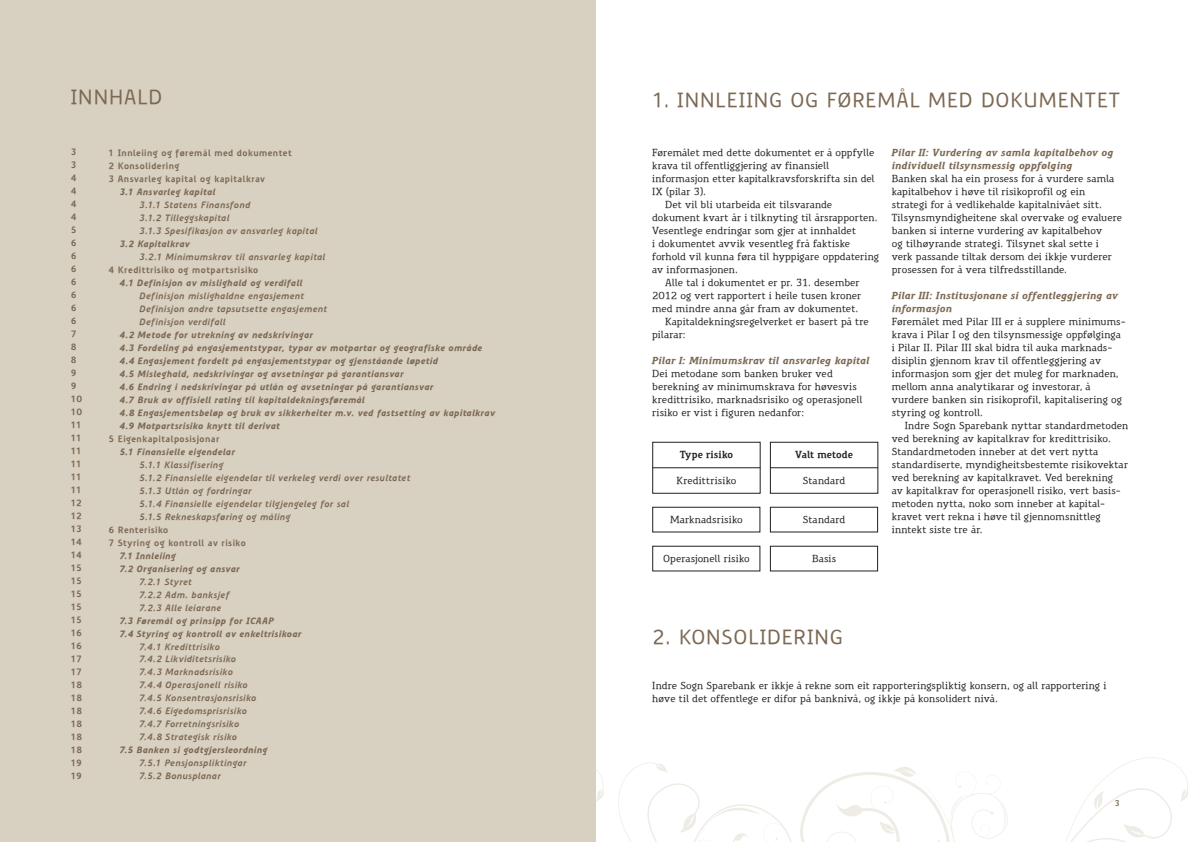
<style>
.page{position:relative;width:1191px;height:842px;background:#fff}
.page>*{position:absolute;margin:0;border:0;box-sizing:border-box;transform-origin:0 0}
.t1{font:500 20px "Precious Sans";letter-spacing:.03em;color:#7c6954}
.t2{font:500 10px/13px "Precious Serif";letter-spacing:.005em;color:#231f20}
.t3{font:italic 900 10px/13px "Precious Serif";letter-spacing:.005em;color:#7c6954}
.t4{font:700 10px "Precious Serif";letter-spacing:.005em;color:#231f20}
.t5{font:italic 900 9px/13px "Precious Sans";letter-spacing:.04em;color:#7c6954}
.t6{font:italic 700 9px/13px "Precious Sans";letter-spacing:.045em;color:#7c6954}
.t7{font:700 9px/13px "Precious Sans";letter-spacing:.045em;color:#7c6954}
.t8{font:700 9px/13px "Precious Sans";letter-spacing:-.045em;color:#7c6954}
.t9{font:700 8px "Precious Serif";color:#7c6954}
</style>
<div class="page">
<svg style="left:595px;top:760px;width:593px;height:82px"></svg>
<div style="left:0;top:0;width:595px;height:842px;background:#d8d0c0"></div>
<div style="left:652px;top:442px;width:108px;height:51px;border:1px solid #231f20"></div>
<div style="left:770px;top:442px;width:108px;height:51px;border:1px solid #231f20"></div>
<hr style="left:652px;top:467px;width:108px;height:1px;background:#231f20">
<hr style="left:770px;top:467px;width:108px;height:1px;background:#231f20">
<div style="left:652px;top:507px;width:108px;height:25px;border:1px solid #231f20"></div>
<div style="left:770px;top:507px;width:108px;height:25px;border:1px solid #231f20"></div>
<h1 class="t1" style="left:71px;top:85px;width:93px">INNHALD</h1>
<h1 class="t1" style="left:652px;top:87px;width:469px">1. INNLEIING OG FØREMÅL MED DOKUMENTET</h1>
<p class="t8" style="left:71px;top:146px;width:13px">3<br>3<br>4<br>4<br>4<br>4<br>5<br>6<br>6<br>6<br>6<br>6<br>6<br>6<br>7<br>8<br>8<br>9<br>9<br>10<br>10<br>11<br>11<br>11<br>11<br>11<br>11<br>12<br>12<br>13<br>14<br>14<br>15<br>15<br>15<br>15<br>15<br>16<br>16<br>17<br>17<br>18<br>18<br>18<br>18<br>18<br>18<br>19<br>19</p>
<p class="t2" style="left:652px;top:146px;width:224px">Føremålet med dette dokumentet er å oppfylle</p>
<p class="t3" style="left:891px;top:146px;width:223px">Pilar II: Vurdering av samla kapitalbehov og individuell tilsynsmessig oppfølging</p>
<p class="t2" style="left:891px;top:172px;width:232px">Banken skal ha ein prosess for å vurdere samla kapitalbehov i høve til risikoprofil og ein strategi for å vedlikehalde kapitalnivået sitt.<br>Tilsynsmyndigheitene skal overvake og evaluere banken si interne vurdering av kapitalbehov<br>og tilhøyrande strategi. Tilsynet skal sette i verk passande tiltak dersom dei ikkje vurderer prosessen for å vera tilfredsstillande.</p>
<p class="t3" style="left:891px;top:289px;width:228px">Pilar III: Institusjonane si offentleggjering av informasjon</p>
<p class="t2" style="left:891px;top:315px;width:236px">Føremålet med Pilar III er å supplere minimums&shy;krava i Pilar I og den tilsynsmessige oppfølginga i Pilar II. Pilar III skal bidra til auka marknads&shy;disiplin gjennom krav til offentleggjering av informasjon som gjer det muleg for marknaden, mellom anna analytikarar og investorar, å vurdere banken sin risikoprofil, kapitalisering og styring og kontroll.</p>
<p class="t2" style="left:891px;top:419px;width:238px;text-indent:13px">Indre Sogn Sparebank nyttar standardmetoden ved berekning av kapitalkrav for kredittrisiko.<br>Standardmetoden inneber at det vert nytta standardiserte, myndigheitsbestemte risikovektar ved berekning av kapitalkravet. Ved berekning<br>av kapitalkrav for operasjonell risiko, vert basis&shy;metoden nytta, noko som inneber at kapital&shy;kravet vert rekna i høve til gjennomsnittleg inntekt siste tre år.</p>
<p class="t7" style="left:108px;top:146px;width:185px">1 Innleiing og føremål med dokumentet<br>2 Konsolidering<br>3 Ansvarleg kapital og kapitalkrav</p>
<p class="t5" style="left:120px;top:185px;width:97px">3.1 Ansvarleg kapital</p>
<p class="t6" style="left:140px;top:198px;width:180px">3.1.1 Statens Finansfond<br>3.1.2 Tilleggskapital<br>3.1.3 Spesifikasjon av ansvarleg kapital</p>
<p class="t5" style="left:120px;top:237px;width:72px">3.2 Kapitalkrav</p>
<p class="t6" style="left:140px;top:250px;width:187px">3.2.1 Minimumskrav til ansvarleg kapital</p>
<p class="t7" style="left:108px;top:263px;width:151px">4 Kredittrisiko og motpartsrisiko</p>
<p class="t5" style="left:120px;top:276px;width:184px">4.1 Definisjon av mislighald og verdifall</p>
<p class="t6" style="left:140px;top:289px;width:189px">Definisjon mislighaldne engasjement<br>Definisjon andre tapsutsette engasjement<br>Definisjon verdifall</p>
<p class="t5" style="left:120px;top:328px;width:377px">4.2 Metode for utrekning av nedskrivingar<br>4.3 Fordeling på engasjementstypar, typar av motpartar og geografiske område 4.4 Engasjement fordelt på engasjementstypar og gjenståande løpetid<br>4.5 Misleghald, nedskrivingar og avsetningar på garantiansvar<br>4.6 Endring i nedskrivingar på utlån og avsetningar på garantiansvar<br>4.7 Bruk av offisiell rating til kapitaldekningsføremål<br>4.8 Engasjementsbeløp og bruk av sikkerheiter m.v. ved fastsetting av kapitalkrav 4.9 Motpartsrisiko knytt til derivat</p>
<p class="t7" style="left:108px;top:432px;width:112px">5 Eigenkapitalposisjonar</p>
<p class="t5" style="left:120px;top:445px;width:117px">5.1 Finansielle eigendelar</p>
<p class="t6" style="left:140px;top:458px;width:272px">5.1.1 Klassifisering<br>5.1.2 Finansielle eigendelar til verkeleg verdi over resultatet 5.1.3 Utlån og fordringar<br>5.1.4 Finansielle eigendelar tilgjengeleg for sal<br>5.1.5 Rekneskapsføring og måling</p>
<p class="t7" style="left:108px;top:523px;width:139px">6 Renterisiko<br>7 Styring og kontroll av risiko</p>
<p class="t5" style="left:120px;top:549px;width:122px">7.1 Innleiing<br>7.2 Organisering og ansvar</p>
<p class="t6" style="left:140px;top:575px;width:91px">7.2.1 Styret<br>7.2.2 Adm. banksjef<br>7.2.3 Alle leiarane</p>
<p class="t5" style="left:120px;top:614px;width:183px">7.3 Føremål og prinsipp for ICAAP<br>7.4 Styring og kontroll av enkeltrisikoar</p>
<p class="t6" style="left:140px;top:640px;width:118px">7.4.1 Kredittrisiko<br>7.4.2 Likviditetsrisiko<br>7.4.3 Marknadsrisiko<br>7.4.4 Operasjonell risiko<br>7.4.5 Konsentrasjonsrisiko<br>7.4.6 Eigedomsprisrisiko<br>7.4.7 Forretningsrisiko<br>7.4.8 Strategisk risiko</p>
<p class="t5" style="left:120px;top:744px;width:149px">7.5 Banken si godtgjersleordning</p>
<p class="t6" style="left:140px;top:757px;width:108px">7.5.1 Pensjonspliktingar<br>7.5.2 Bonusplanar</p>
<p class="t2" style="left:652px;top:159px;width:178px">krava til offentliggjering av finansiell</p>
<p class="t2" style="left:652px;top:172px;width:224px">informasjon etter kapitalkravsforskrifta sin del</p>
<p class="t2" style="left:652px;top:185px;width:55px">IX (pilar 3).</p>
<p class="t2" style="left:665px;top:198px;width:168px">Det vil bli utarbeida eit tilsvarande</p>
<p class="t2" style="left:652px;top:211px;width:227px">dokument kvart år i tilknyting til årsrapporten.</p>
<p class="t2" style="left:652px;top:224px;width:205px">Vesentlege endringar som gjer at innhaldet</p>
<p class="t2" style="left:652px;top:237px;width:199px">i dokumentet avvik vesentleg frå faktiske</p>
<p class="t2" style="left:652px;top:250px;width:228px">forhold vil kunna føra til hyppigare oppdatering</p>
<p class="t2" style="left:652px;top:263px;width:87px">av informasjonen.</p>
<p class="t2" style="left:665px;top:276px;width:196px">Alle tal i dokumentet er pr. 31. desember</p>
<p class="t2" style="left:652px;top:289px;width:210px">2012 og vert rapportert i heile tusen kroner</p>
<p class="t2" style="left:652px;top:302px;width:207px">med mindre anna går fram av dokumentet.</p>
<p class="t2" style="left:665px;top:315px;width:205px">Kapitaldekningsregelverket er basert på tre</p>
<p class="t2" style="left:652px;top:328px;width:35px">pilarar:</p>
<p class="t3" style="left:652px;top:354px;width:219px">Pilar I: Minimumskrav til ansvarleg kapital</p>
<p class="t2" style="left:652px;top:367px;width:212px">Dei metodane som banken bruker ved berekning av minimumskrava for høvesvis kredittrisiko, marknadsrisiko og operasjonell risiko er vist i figuren nedanfor:</p>
<p class="t4" style="left:795px;top:448px;width:59px">Valt metode</p>
<p class="t2" style="left:803px;top:474px;width:44px">Standard</p>
<p class="t4" style="left:679px;top:448px;width:55px">Type risiko</p>
<p class="t2" style="left:676px;top:474px;width:61px">Kredittrisiko</p>
<p class="t2" style="left:670px;top:513px;width:74px">Marknadsrisiko</p>
<p class="t2" style="left:803px;top:513px;width:44px">Standard</p>
<p class="t2" style="left:663px;top:552px;width:88px">Operasjonell risiko</p>
<p class="t2" style="left:812px;top:552px;width:26px">Basis</p>
<h1 class="t1" style="left:652px;top:624px;width:192px">2. KONSOLIDERING</h1>
<p class="t2" style="left:652px;top:679px;width:456px">Indre Sogn Sparebank er ikkje å rekne som eit rapporteringspliktig konsern, og all rapportering i høve til det offentlege er difor på banknivå, og ikkje på konsolidert nivå.</p>
<p class="t9" style="left:1115px;top:798px;width:7px">3</p>
</div>
